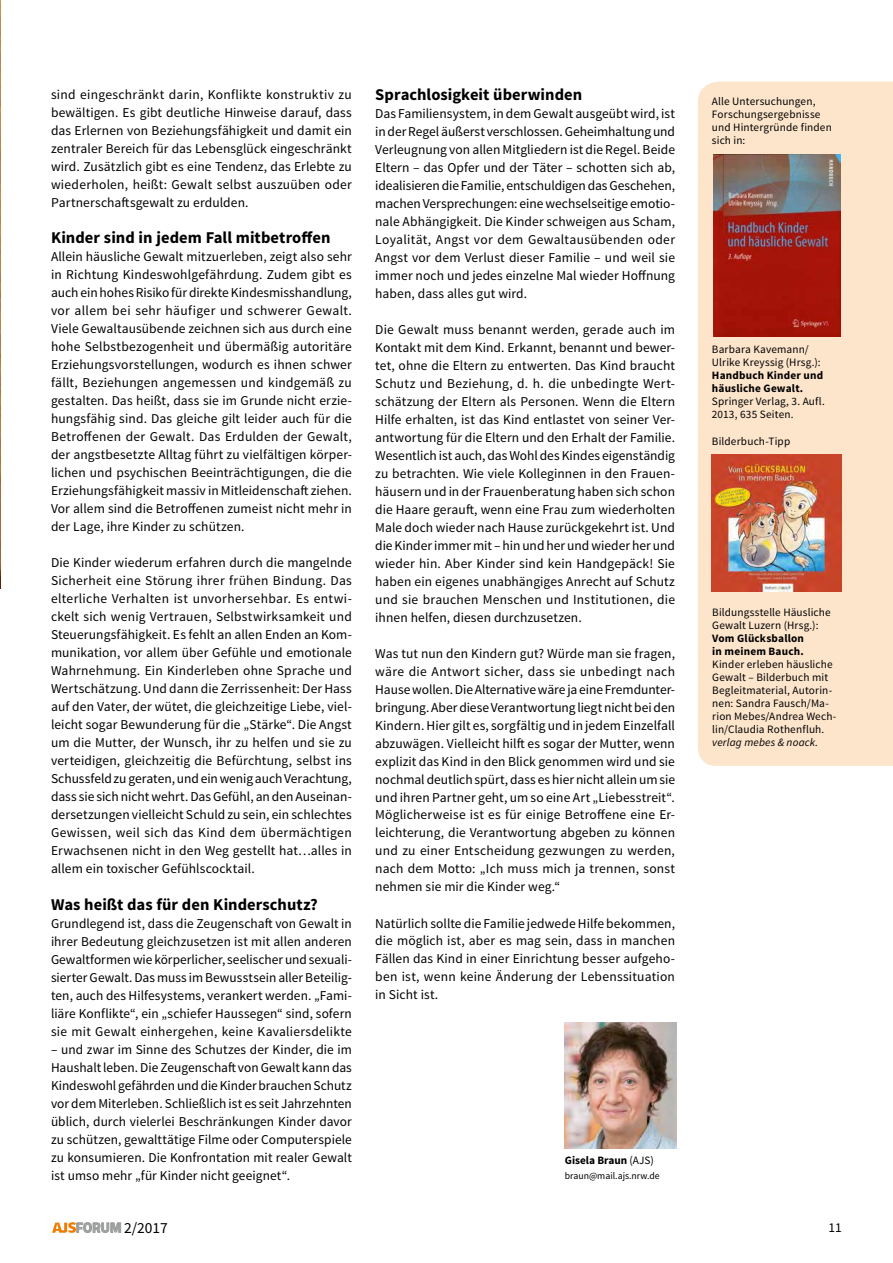
<style>
.page{position:relative;width:893px;height:1263px;background:#fff}
.page>*{position:absolute;margin:0;border:0;box-sizing:border-box;transform-origin:0 0}
.t1{font:700 16.5px "Source Sans Pro";letter-spacing:.005em;color:#000}
.t2{font:15.45px "Source Sans Pro";color:#000}
.t3{font:13.5px/18px "Source Sans Pro";letter-spacing:.01em;color:#000;text-align:justify}
.t4{font:11.25px/13px "Source Sans Pro";letter-spacing:.015em;color:#000}
.t5{font:700 11.25px/13px "Source Sans Pro";letter-spacing:.015em;color:#000}
.t6{font:italic 11.25px "Source Sans Pro";letter-spacing:.01em;color:#000}
.t7{font:9.75px "Source Sans Pro";color:#000}
.s1{font-family:"Titillium";font-weight:700;font-size:13.95px;color:#9c9d9d}
.s2{font-weight:400}
</style>
<div class="page">
<img style="left:565px;top:1023px;width:111px;height:125px">
<div style="left:698px;top:82px;width:195px;height:684px;background:#fde5cc"></div>
<img style="left:0;top:0;width:1px;height:588px">
<img style="left:52px;top:1222px;width:24px;height:11px">
<svg style="left:76px;top:1222px;width:45px;height:11px"></svg>
<img style="left:712px;top:455px;width:129px;height:137px">
<img style="left:713px;top:155px;width:128px;height:181px">
<p class="t3" style="left:51px;top:86px;width:302px">sind eingeschränkt darin, Konflikte konstruktiv zu bewältigen. Es gibt deutliche Hinweise darauf, dass das Erlernen von Beziehungsfähigkeit und damit ein zentraler Bereich für das Lebensglück eingeschränkt wird. Zusätzlich gibt es eine Tendenz, das Erlebte zu wiederholen, heißt: Gewalt selbst auszuüben oder Partnerschaftsgewalt zu erdulden.</p>
<p class="t1" style="left:51px;top:227px;width:281px">Kinder sind in jedem Fall mitbetroffen</p>
<p class="t3" style="left:51px;top:248px;width:302px">Allein häusliche Gewalt mitzuerleben, zeigt also sehr in Richtung Kindeswohlgefährdung. Zudem gibt es auch ein hohes Risiko für direkte Kindesmisshandlung, vor allem bei sehr häufiger und schwerer Gewalt.<br>Viele Gewaltausübende zeichnen sich aus durch eine hohe Selbstbezogenheit und übermäßig autoritäre Erziehungsvorstellungen, wodurch es ihnen schwer fällt, Beziehungen angemessen und kindgemäß zu gestalten. Das heißt, dass sie im Grunde nicht erzie&shy;hungsfähig sind. Das gleiche gilt leider auch für die Betroffenen der Gewalt. Das Erdulden der Gewalt, der angstbesetzte Alltag führt zu vielfältigen körper&shy;lichen und psychischen Beeinträchtigungen, die die Erziehungsfähigkeit massiv in Mitleidenschaft ziehen.<br>Vor allem sind die Betroffenen zumeist nicht mehr in der Lage, ihre Kinder zu schützen.</p>
<p class="t3" style="left:51px;top:554px;width:302px">Die Kinder wiederum erfahren durch die mangelnde Sicherheit eine Störung ihrer frühen Bindung. Das elterliche Verhalten ist unvorhersehbar. Es entwi&shy;ckelt sich wenig Vertrauen, Selbstwirksamkeit und Steuerungsfähigkeit. Es fehlt an allen Enden an Kom&shy;munikation, vor allem über Gefühle und emotionale Wahrnehmung. Ein Kinderleben ohne Sprache und Wertschätzung. Und dann die Zerrissenheit: Der Hass auf den Vater, der wütet, die gleichzeitige Liebe, viel&shy;leicht sogar Bewunderung für die „Stärke“. Die Angst um die Mutter, der Wunsch, ihr zu helfen und sie zu verteidigen, gleichzeitig die Befürchtung, selbst ins Schussfeld zu geraten, und ein wenig auch Verachtung, dass sie sich nicht wehrt. Das Gefühl, an den Auseinan&shy;dersetzungen vielleicht Schuld zu sein, ein schlechtes Gewissen, weil sich das Kind dem übermächtigen Erwachsenen nicht in den Weg gestellt hat…alles in allem ein toxischer Gefühlscocktail.</p>
<p class="t1" style="left:51px;top:893px;width:268px">Was heißt das für den Kinderschutz?</p>
<p class="t3" style="left:51px;top:914px;width:302px">Grundlegend ist, dass die Zeugenschaft von Gewalt in ihrer Bedeutung gleichzusetzen ist mit allen anderen Gewaltformen wie körperlicher, seelischer und sexuali&shy;sierter Gewalt. Das muss im Bewusstsein aller Beteilig&shy;ten, auch des Hilfesystems, verankert werden. „Fami&shy;liäre Konflikte“, ein „schiefer Haussegen“ sind, sofern sie mit Gewalt einhergehen, keine Kavaliersdelikte</p>
<p class="t3" style="left:51px;top:1040px;width:302px">– und zwar im Sinne des Schutzes der Kinder, die im Haushalt leben. Die Zeugenschaft von Gewalt kann das Kindeswohl gefährden und die Kinder brauchen Schutz vor dem Miterleben. Schließlich ist es seit Jahrzehnten üblich, durch vielerlei Beschränkungen Kinder davor zu schützen, gewalttätige Filme oder Computerspiele zu konsumieren. Die Konfrontation mit realer Gewalt ist umso mehr „für Kinder nicht geeignet“.</p>
<p class="t2" style="left:76px;top:1218px;width:94px"><span class="s1">FORUM</span> 2/2017</p>
<p class="t1" style="left:375px;top:83px;width:208px">Sprachlosigkeit überwinden</p>
<p class="t3" style="left:375px;top:104px;width:301px">Das Familiensystem, in dem Gewalt ausgeübt wird, ist in der Regel äußerst verschlossen. Geheimhaltung und Verleugnung von allen Mitgliedern ist die Regel. Beide Eltern – das Opfer und der Täter – schotten sich ab, idealisieren die Familie, entschuldigen das Geschehen, machen Versprechungen: eine wechselseitige emotio&shy;nale Abhängigkeit. Die Kinder schweigen aus Scham, Loyalität, Angst vor dem Gewaltausübenden oder Angst vor dem Verlust dieser Familie – und weil sie immer noch und jedes einzelne Mal wieder Hoffnung haben, dass alles gut wird.</p>
<p class="t3" style="left:375px;top:320px;width:301px">Die Gewalt muss benannt werden, gerade auch im Kontakt mit dem Kind. Erkannt, benannt und bewer&shy;tet, ohne die Eltern zu entwerten. Das Kind braucht Schutz und Beziehung, d. h. die unbedingte Wert&shy;schätzung der Eltern als Personen. Wenn die Eltern Hilfe erhalten, ist das Kind entlastet von seiner Ver&shy;antwortung für die Eltern und den Erhalt der Familie.<br>Wesentlich ist auch, das Wohl des Kindes eigenständig zu betrachten. Wie viele Kolleginnen in den Frauen&shy;häusern und in der Frauenberatung haben sich schon die Haare gerauft, wenn eine Frau zum wiederholten Male doch wieder nach Hause zurückgekehrt ist. Und die Kinder immer mit – hin und her und wieder her und wieder hin. Aber Kinder sind kein Handgepäck! Sie haben ein eigenes unabhängiges Anrecht auf Schutz und sie brauchen Menschen und Institutionen, die ihnen helfen, diesen durchzusetzen.</p>
<p class="t3" style="left:375px;top:644px;width:301px">Was tut nun den Kindern gut? Würde man sie fragen, wäre die Antwort sicher, dass sie unbedingt nach Hause wollen. Die Alternative wäre ja eine Fremdunter&shy;bringung. Aber diese Verantwortung liegt nicht bei den Kindern. Hier gilt es, sorgfältig und in jedem Einzelfall abzuwägen. Vielleicht hilft es sogar der Mutter, wenn explizit das Kind in den Blick genommen wird und sie nochmal deutlich spürt, dass es hier nicht allein um sie und ihren Partner geht, um so eine Art „Liebesstreit“.<br>Möglicherweise ist es für einige Betroffene eine Er&shy;leichterung, die Verantwortung abgeben zu können und zu einer Entscheidung gezwungen zu werden, nach dem Motto: „Ich muss mich ja trennen, sonst nehmen sie mir die Kinder weg.“</p>
<p class="t3" style="left:375px;top:914px;width:301px">Natürlich sollte die Familie jedwede Hilfe bekommen, die möglich ist, aber es mag sein, dass in manchen Fällen das Kind in einer Einrichtung besser aufgeho&shy;ben ist, wenn keine Änderung der Lebenssituation in Sicht ist.</p>
<p class="t5" style="left:565px;top:1154px;width:91px">Gisela Braun <span class="s2">(AJS)</span></p>
<p class="t7" style="left:565px;top:1170px;width:96px">braun@mail.ajs.nrw.de</p>
<p class="t4" style="left:712px;top:95px;width:121px">Alle Untersuchungen,<br>Forschungsergebnisse und Hintergründe finden sich in:</p>
<p class="t4" style="left:712px;top:343px;width:110px">Barbara Kavemann/<br>Ulrike Kreyssig (Hrsg.):</p>
<p class="t5" style="left:712px;top:369px;width:113px">Handbuch Kinder und häusliche Gewalt.</p>
<p class="t4" style="left:712px;top:395px;width:114px">Springer Verlag, 3. Aufl.<br>2013, 635 Seiten.</p>
<p class="t4" style="left:712px;top:434px;width:80px">Bilderbuch-Tipp</p>
<p class="t4" style="left:712px;top:605px;width:120px">Bildungsstelle Häusliche<br>Gewalt Luzern (Hrsg.):</p>
<p class="t5" style="left:712px;top:632px;width:93px">Vom Glücksballon in meinem Bauch.</p>
<p class="t4" style="left:712px;top:658px;width:126px">Kinder erleben häusliche<br>Gewalt – Bilderbuch mit<br>Begleitmaterial, Autorin&shy;nen: Sandra Fausch/Ma&shy;rion Mebes/Andrea Wech&shy;lin/Claudia Rothenfluh.</p>
<p class="t6" style="left:712px;top:735px;width:107px">verlag mebes &amp; noack.</p>
<p class="t3" style="left:828px;top:1218px;width:15px">11</p>
</div>
